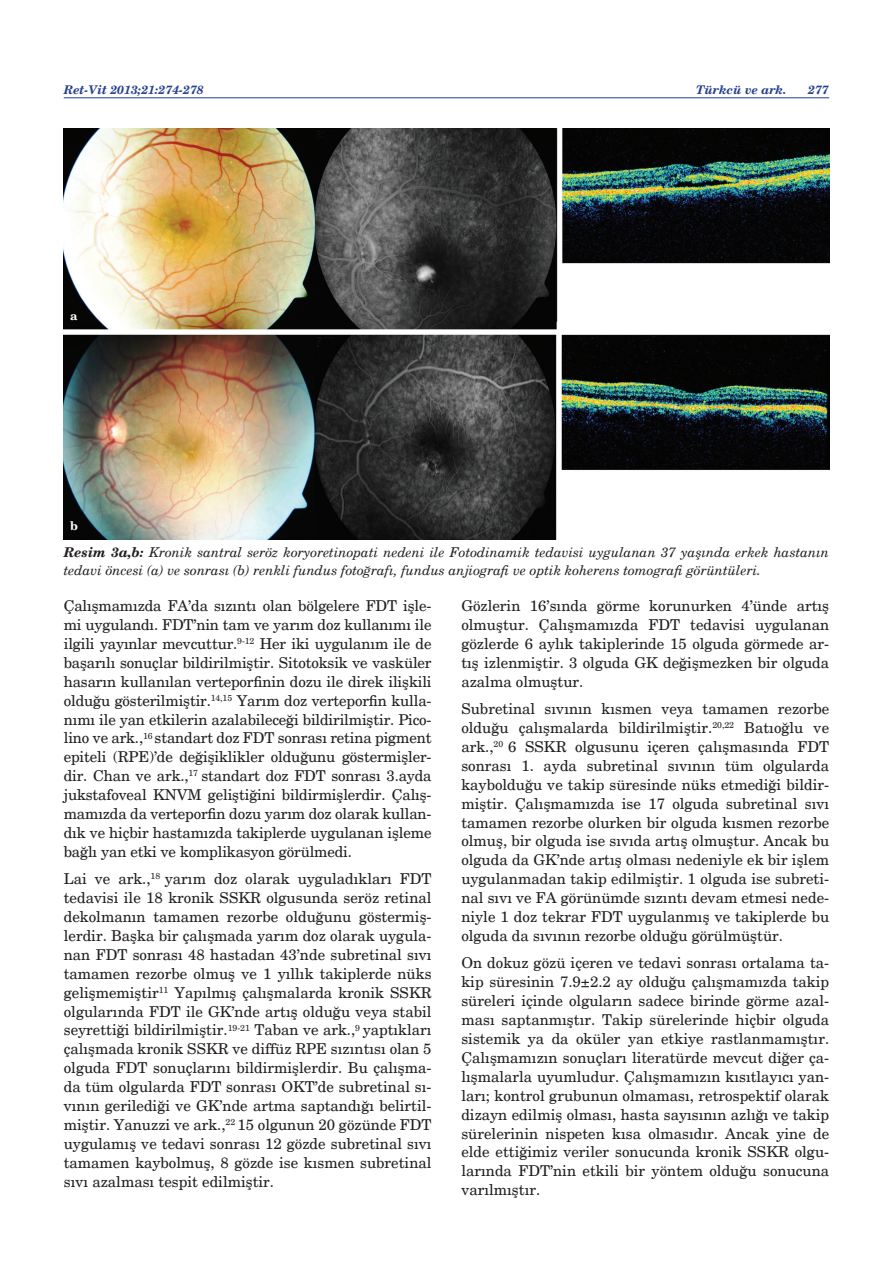
<style>
.page{position:relative;width:893px;height:1263px;background:#fff}
.page>*{position:absolute;margin:0;border:0;box-sizing:border-box;transform-origin:0 0}
.t1{font:15px/18.9px "New Century Schlbk";color:#231f20;text-align:justify}
.t2{font:italic 13.5px/17.2px "New Century Schlbk";color:#231f20}
.t3{font:italic 700 12px "New Century Schlbk";color:#253f8e}
.dipnotlar{font:700 12px "New Century Schlbk";color:#fff}
.s1{font-weight:700}
</style>
<div class="page">
<hr style="left:64px;top:97px;width:765px;height:1px;background:#253f8e">
<img style="left:64px;top:128px;width:765px;height:411px">
<p class="t3" style="left:64px;top:82px;width:142px">Ret-Vit 2013;21:274-278</p>
<p class="t3" style="left:696px;top:82px;width:92px">Türkcü ve ark.</p>
<p class="t3" style="left:808px;top:82px;width:22px">277</p>
<p class="dipnotlar" style="left:70px;top:308px;width:9px">a</p>
<p class="dipnotlar" style="left:70px;top:518px;width:9px">b</p>
<p class="t2" style="left:64px;top:544px;width:767px"><span class="s1">Resim 3a,b:</span> Kronik santral seröz koryoretinopati nedeni ile Fotodinamik tedavisi uygulanan 37 yaşında erkek hastanın tedavi öncesi (a) ve sonrası (b) renkli fundus fotoğrafı, fundus anjiografi ve optik koherens tomografi görüntüleri.</p>
<p class="t1" style="left:64px;top:596px;width:369px">Çalışmamızda FA’da sızıntı olan bölgelere FDT işle&shy;mi uygulandı. FDT’nin tam ve yarım doz kullanımı ile ilgili yayınlar mevcuttur.<sup>9-12</sup> Her iki uygulanım ile de başarılı sonuçlar bildirilmiştir. Sitotoksik ve vasküler hasarın kullanılan verteporfinin dozu ile direk ilişkili olduğu gösterilmiştir.<sup>14,15</sup> Yarım doz verteporfin kulla&shy;nımı ile yan etkilerin azalabileceği bildirilmiştir. Pico&shy;lino ve ark.,<sup>16</sup> standart doz FDT sonrası retina pigment epiteli (RPE)’de değişiklikler olduğunu göstermişler&shy;dir. Chan ve ark.,<sup>17</sup> standart doz FDT sonrası 3.ayda jukstafoveal KNVM geliştiğini bildirmişlerdir. Çalış&shy;mamızda da verteporfin dozu yarım doz olarak kullan&shy;dık ve hiçbir hastamızda takiplerde uygulanan işleme bağlı yan etki ve komplikasyon görülmedi.</p>
<p class="t1" style="left:64px;top:870px;width:369px">Lai ve ark.,<sup>18</sup> yarım doz olarak uyguladıkları FDT tedavisi ile 18 kronik SSKR olgusunda seröz retinal dekolmanın tamamen rezorbe olduğunu göstermiş&shy;lerdir. Başka bir çalışmada yarım doz olarak uygula&shy;nan FDT sonrası 48 hastadan 43’nde subretinal sıvı tamamen rezorbe olmuş ve 1 yıllık takiplerde nüks gelişmemiştir<sup>11</sup> Yapılmış çalışmalarda kronik SSKR olgularında FDT ile GK’nde artış olduğu veya stabil seyrettiği bildirilmiştir.<sup>19-21</sup> Taban ve ark.,<sup>9</sup> yaptıkları çalışmada kronik SSKR ve diffüz RPE sızıntısı olan 5 olguda FDT sonuçlarını bildirmişlerdir. Bu çalışma&shy;da tüm olgularda FDT sonrası OKT’de subretinal sı&shy;vının gerilediği ve GK’nde artma saptandığı belirtil&shy;miştir. Yanuzzi ve ark.,<sup>22</sup> 15 olgunun 20 gözünde FDT uygulamış ve tedavi sonrası 12 gözde subretinal sıvı tamamen kaybolmuş, 8 gözde ise kısmen subretinal sıvı azalması tespit edilmiştir.</p>
<p class="t1" style="left:461px;top:596px;width:369px">Gözlerin 16’sında görme korunurken 4’ünde artış olmuştur. Çalışmamızda FDT tedavisi uygulanan gözlerde 6 aylık takiplerinde 15 olguda görmede ar&shy;tış izlenmiştir. 3 olguda GK değişmezken bir olguda azalma olmuştur.</p>
<p class="t1" style="left:461px;top:699px;width:369px">Subretinal sıvının kısmen veya tamamen rezorbe olduğu çalışmalarda bildirilmiştir.<sup>20,22</sup> Batıoğlu ve ark.,<sup>20</sup> 6 SSKR olgusunu içeren çalışmasında FDT sonrası 1. ayda subretinal sıvının tüm olgularda kaybolduğu ve takip süresinde nüks etmediği bildir&shy;miştir. Çalışmamızda ise 17 olguda subretinal sıvı tamamen rezorbe olurken bir olguda kısmen rezorbe olmuş, bir olguda ise sıvıda artış olmuştur. Ancak bu olguda da GK’nde artış olması nedeniyle ek bir işlem uygulanmadan takip edilmiştir. 1 olguda ise subreti&shy;nal sıvı ve FA görünümde sızıntı devam etmesi nede&shy;niyle 1 doz tekrar FDT uygulanmış ve takiplerde bu olguda da sıvının rezorbe olduğu görülmüştür.</p>
<p class="t1" style="left:461px;top:954px;width:369px">On dokuz gözü içeren ve tedavi sonrası ortalama ta&shy;kip süresinin 7.9±2.2 ay olduğu çalışmamızda takip süreleri içinde olguların sadece birinde görme azal&shy;ması saptanmıştır. Takip sürelerinde hiçbir olguda sistemik ya da oküler yan etkiye rastlanmamıştır.<br>Çalışmamızın sonuçları literatürde mevcut diğer ça&shy;lışmalarla uyumludur. Çalışmamızın kısıtlayıcı yan&shy;ları; kontrol grubunun olmaması, retrospektif olarak dizayn edilmiş olması, hasta sayısının azlığı ve takip sürelerinin nispeten kısa olmasıdır. Ancak yine de elde ettiğimiz veriler sonucunda kronik SSKR olgu&shy;larında FDT’nin etkili bir yöntem olduğu sonucuna varılmıştır.</p>
</div>
